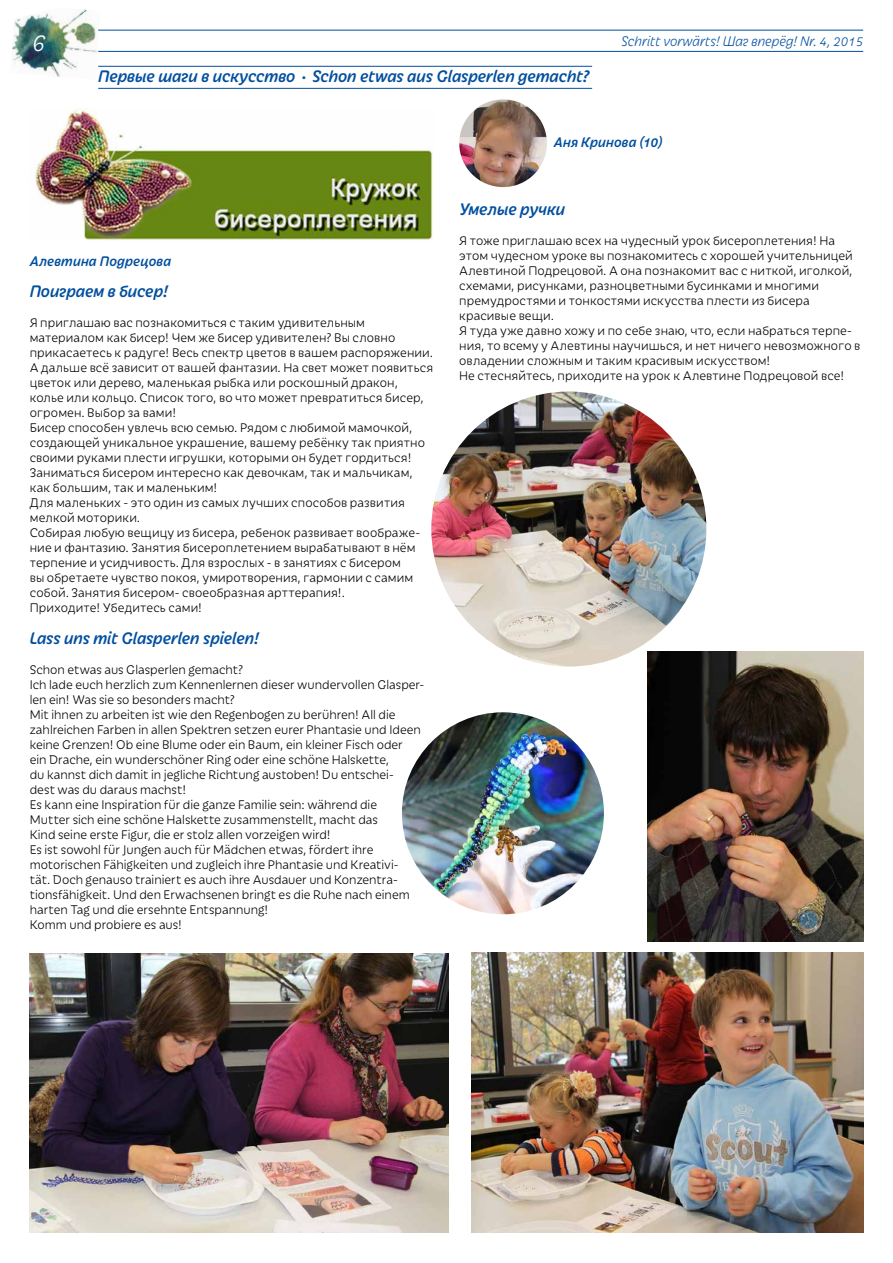
<style>
.page{position:relative;width:893px;height:1263px;background:#fff}
.page>*{position:absolute;margin:0;border:0;box-sizing:border-box;transform-origin:0 0}
.t1{font:italic 300 27px "Iskra";color:#fff}
.t2{font:italic 500 18px "Iskra";color:#004f9f}
.t3{font:italic 300 15px "Iskra";color:#004f9f}
.t4{font:italic 500 15px "Iskra";letter-spacing:.015em;color:#004f9f}
.t5{font:300 13.5px/15px "Iskra";letter-spacing:.005em;color:#000}
</style>
<div class="page">
<img style="left:12px;top:9px;width:88px;height:68px">
<hr style="left:98px;top:30px;width:765px;height:1px;background:#004f9f">
<hr style="left:98px;top:51px;width:765px;height:1px;background:#004f9f">
<hr style="left:98px;top:66px;width:494px;height:1px;background:#004f9f">
<hr style="left:98px;top:88px;width:494px;height:1px;background:#004f9f">
<img style="left:459px;top:99px;width:88px;height:88px;border-radius:44px">
<img style="left:35px;top:108px;width:399px;height:133px">
<img style="left:30px;top:954px;width:418px;height:279px">
<img style="left:471px;top:953px;width:392px;height:280px">
<img style="left:647px;top:651px;width:216px;height:291px">
<img style="left:431px;top:391px;width:275px;height:275px;border-radius:138px">
<img style="left:402px;top:712px;width:202px;height:202px;border-radius:101px">
<h1 class="t1" style="left:32px;top:25px;width:15px">6</h1>
<p class="t3" style="left:621px;top:31px;width:243px">Schritt vorwärts! Шаг вперёд! Nr. 4, 2015</p>
<h2 class="t2" style="left:98px;top:64px;width:493px">Первые шаги в искусство ∙ Schon etwas aus Glasperlen gemacht?</h2>
<p class="t4" style="left:30px;top:250px;width:143px">Алевтина Подрецова</p>
<h2 class="t2" style="left:30px;top:279px;width:140px">Поиграем в бисер!</h2>
<p class="t5" style="left:30px;top:315px;width:405px">Я приглашаю вас познакомиться с таким удивительным материалом как бисер! Чем же бисер удивителен? Вы словно прикасаетесь к радуге! Весь спектр цветов в вашем распоряжении.<br>А дальше всё зависит от вашей фантазии. На свет может появиться цветок или дерево, маленькая рыбка или роскошный дракон, колье или кольцо. Список того, во что может превратиться бисер, огромен. Выбор за вами!<br>Бисер способен увлечь всю семью. Рядом с любимой мамочкой, создающей уникальное украшение, вашему ребёнку так приятно своими руками плести игрушки, которыми он будет гордиться!<br>Заниматься бисером интересно как девочкам, так и мальчикам, как большим, так и маленьким!<br>Для маленьких - это один из самых лучших способов развития мелкой моторики.<br>Собирая любую вещицу из бисера, ребенок развивает воображе&shy;ние и фантазию. Занятия бисероплетением вырабатывают в нём терпение и усидчивость. Для взрослых - в занятиях с бисером<br>вы обретаете чувство покоя, умиротворения, гармонии с самим собой. Занятия бисером- своеобразная арттерапия!.<br>Приходите! Убедитесь сами!</p>
<h2 class="t2" style="left:30px;top:625px;width:231px">Lass uns mit Glasperlen spielen!</h2>
<p class="t5" style="left:30px;top:661px;width:396px">Schon etwas aus Glasperlen gemacht?<br>Ich lade euch herzlich zum Kennenlernen dieser wundervollen Glasper&shy;len ein! Was sie so besonders macht?<br>Mit ihnen zu arbeiten ist wie den Regenbogen zu berühren! All die zahlreichen Farben in allen Spektren setzen eurer Phantasie und Ideen keine Grenzen! Ob eine Blume oder ein Baum, ein kleiner Fisch oder<br>ein Drache, ein wunderschöner Ring oder eine schöne Halskette,<br>du kannst dich damit in jegliche Richtung austoben! Du entschei-<br>dest was du daraus machst!<br>Es kann eine Inspiration für die ganze Familie sein: während die<br>Mutter sich eine schöne Halskette zusammenstellt, macht das<br>Kind seine erste Figur, die er stolz allen vorzeigen wird!<br>Es ist sowohl für Jungen auch für Mädchen etwas, fördert ihre motorischen Fähigkeiten und zugleich ihre Phantasie und Kreativi-<br>tät. Doch genauso trainiert es auch ihre Ausdauer und Konzentra&shy;tionsfähigkeit. Und den Erwachsenen bringt es die Ruhe nach einem harten Tag und die ersehnte Entspannung!<br>Komm und probiere es aus!</p>
<p class="t4" style="left:554px;top:132px;width:110px">Аня Кринова (10)</p>
<h2 class="t2" style="left:459px;top:196px;width:107px">Умелые ручки</h2>
<p class="t5" style="left:459px;top:232px;width:403px">Я тоже приглашаю всех на чудесный урок бисероплетения! На этом чудесном уроке вы познакомитесь с хорошей учительницей Алевтиной Подрецовой. А она познакомит вас с ниткой, иголкой, схемами, рисунками, разноцветными бусинками и многими премудростями и тонкостями искусства плести из бисера красивые вещи.<br>Я туда уже давно хожу и по себе знаю, что, если набраться терпе&shy;ния, то всему у Алевтины научишься, и нет ничего невозможного в овладении сложным и таким красивым искусством!<br>Не стесняйтесь, приходите на урок к Алевтине Подрецовой все!</p>
</div>
